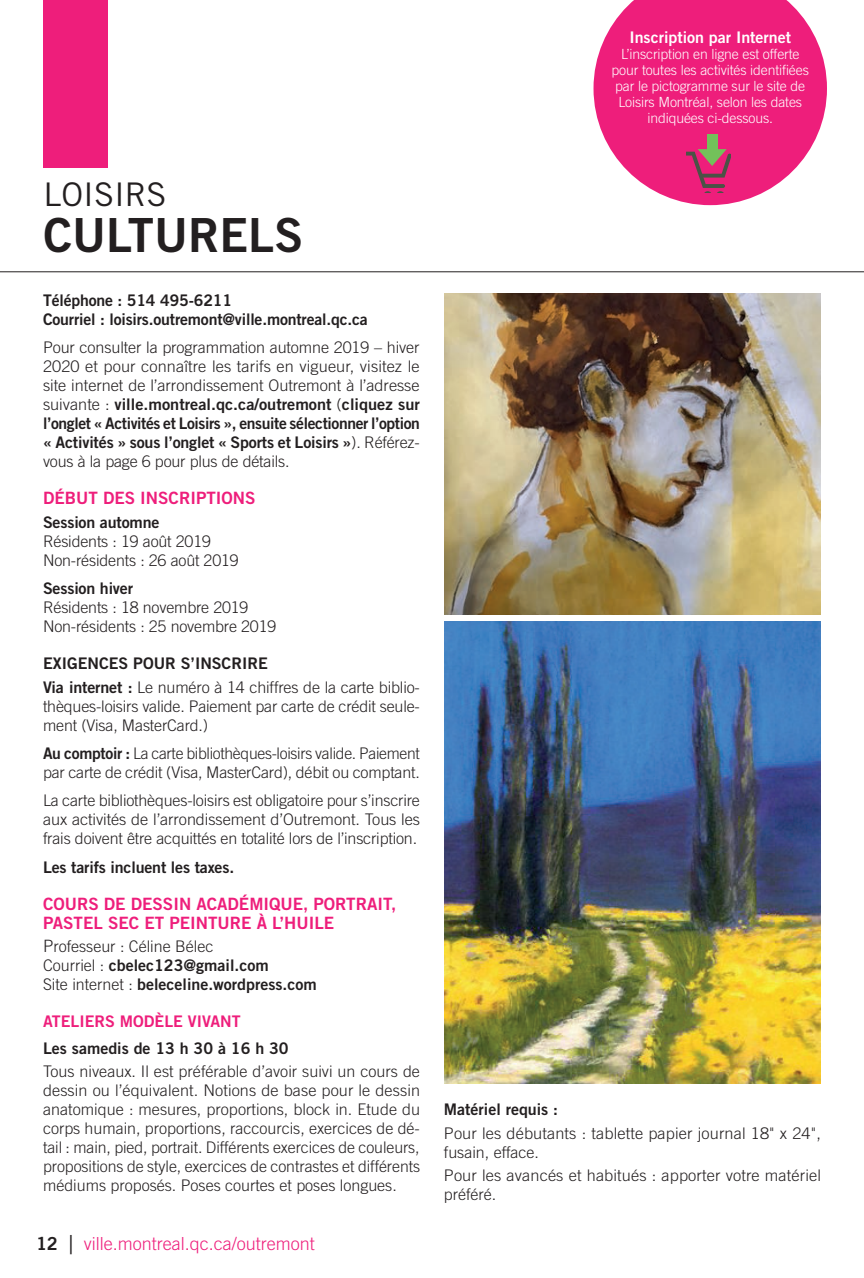
<style>
.page{position:relative;width:864px;height:1278px;background:#fff}
.page>*{position:absolute;margin:0;border:0;box-sizing:border-box;transform-origin:0 0}
.Titre_de_section{font:47px "Trade Gothic Bold Two";color:#231f20}
.Titre_de_section-2{font:32.6px "Trade Gothic";color:#231f20}
.t1{font:300 18px "Trade Gothic";color:#ee1e7b}
.Sous-titre_Arts{font:17px/19px "Trade Gothic Bold Two";color:#ee1e7b}
.Texte_Normal{font:300 16px/19px "Trade Gothic";letter-spacing:-.01em;color:#231f20;text-align:justify}
.Texte_Normal-2{font:16px/19px "Trade Gothic Bold Two";letter-spacing:-.01em;color:#231f20}
.Texte_Normal-3{font:300 16px/19px "Trade Gothic";letter-spacing:.01em;color:#231f20}
.Sous-titre_Arts-2{font:16px "Trade Gothic Bold Two";color:#231f20}
.t2{font:16px "Trade Gothic Bold Two";color:#fff}
.Sous-titre_Arts-3{font:16px "Trade Gothic Bold Two";color:#ee1e7b}
.t3{font:300 14px/16px "Trade Gothic";letter-spacing:-.01em;color:#fff;text-align:center}
.s1{font-family:"Trade Gothic Bold Two";font-weight:400}
.s2{font-size:17px}
.s3{font-family:"Trade Gothic";font-weight:300}
.s4{font-family:"Trade Gothic Bold Two";font-weight:400;color:#231f20}
.s5{font-size:26px;color:#231f20}
</style>
<div class="page">
<hr style="left:0;top:271px;width:864px;height:1px;background:#231f20">
<div style="left:43px;top:0;width:65px;height:167px;background:#ee1e7b"></div>
<svg style="left:594px;top:0;width:233px;height:205px;fill:#ee1e7b"></svg>
<div style="left:707px;top:134px;width:10px;height:24px;background:#73c15a"></div>
<svg style="left:686px;top:149px;width:45px;height:44px;background:#bb3d6b"></svg>
<img style="left:444px;top:622px;width:377px;height:462px">
<img style="left:444px;top:293px;width:377px;height:321px">
<p class="Titre_de_section-2" style="left:43px;top:175px;width:125px">LOISIRS</p>
<p class="Titre_de_section" style="left:43px;top:207px;width:261px">CULTURELS</p>
<p class="Texte_Normal-2" style="left:43px;top:291px;width:326px">Téléphone : 514 495-6211<br>Courriel : loisirs.outremont@ville.montreal.qc.ca</p>
<p class="Texte_Normal" style="left:43px;top:338px;width:378px">Pour consulter la programmation automne 2019 – hiver 2020 et pour connaître les tarifs en vigueur, visitez le site internet de l’arrondissement Outremont à l’adresse suivante : <span class="s1">ville.montreal.qc.ca/outremont</span> (<span class="s1">cliquez sur l’onglet « Activités et Loisirs », ensuite sélectionner l’option « Activités » sous l’onglet « Sports et Loisirs »</span>). Référez&shy;vous à la page 6 pour plus de détails.</p>
<p class="Sous-titre_Arts" style="left:43px;top:488px;width:214px">DÉBUT DES INSCRIPTIONS</p>
<p class="Texte_Normal-2" style="left:43px;top:512px;width:118px">Session automne</p>
<p class="Texte_Normal" style="left:43px;top:532px;width:169px">Résidents : 19 août 2019</p>
<p class="Texte_Normal" style="left:43px;top:551px;width:197px">Non-résidents : 26 août 2019</p>
<p class="Texte_Normal-2" style="left:43px;top:578px;width:92px">Session hiver</p>
<p class="Texte_Normal" style="left:43px;top:598px;width:207px">Résidents : 18 novembre 2019</p>
<p class="Texte_Normal" style="left:43px;top:617px;width:235px">Non-résidents : 25 novembre 2019</p>
<p class="Sous-titre_Arts-2" style="left:43px;top:653px;width:226px">EXIGENCES POUR S’INSCRIRE</p>
<p class="Texte_Normal" style="left:43px;top:677px;width:378px"><span class="s1">Via internet :</span> Le numéro à 14 chiffres de la carte biblio&shy;thèques-loisirs valide. Paiement par carte de crédit seule&shy;ment (Visa, MasterCard.)</p>
<p class="Texte_Normal" style="left:43px;top:743px;width:378px"><span class="s1">Au comptoir :</span> La carte bibliothèques-loisirs valide. Paiement par carte de crédit (Visa, MasterCard), débit ou comptant.</p>
<p class="Texte_Normal" style="left:43px;top:790px;width:379px">La carte bibliothèques-loisirs est obligatoire pour s’inscrire aux activités de l’arrondissement d’Outremont. Tous les frais doivent être acquittés en totalité lors de l’inscription.</p>
<p class="Texte_Normal-2" style="left:43px;top:857px;width:193px">Les tarifs incluent les taxes.</p>
<p class="Sous-titre_Arts" style="left:43px;top:894px;width:355px">COURS DE DESSIN ACADÉMIQUE, PORTRAIT,<br>PASTEL SEC ET PEINTURE À L’HUILE</p>
<p class="Texte_Normal" style="left:43px;top:937px;width:172px"><span class="s2">P</span>rofesseur : Céline Bélec</p>
<p class="Texte_Normal-2" style="left:43px;top:956px;width:227px"><span class="s3">Courriel :</span> cbelec123@gmail.com</p>
<p class="Texte_Normal-2" style="left:43px;top:975px;width:275px"><span class="s3">Site internet :</span> beleceline.wordpress.com</p>
<p class="Sous-titre_Arts-3" style="left:43px;top:1012px;width:199px">ATELIERS MODÈLE VIVANT</p>
<p class="Sous-titre_Arts-2" style="left:43px;top:1038px;width:247px">Les samedis de 13 h 30 à 16 h 30</p>
<p class="Texte_Normal" style="left:43px;top:1062px;width:379px">Tous niveaux. Il est préférable d’avoir suivi un cours de dessin ou l’équivalent. Notions de base pour le dessin anatomique : mesures, proportions, block in. Etude du corps humain, proportions, raccourcis, exercices de dé&shy;tail : main, pied, portrait. Différents exercices de couleurs, propositions de style, exercices de contrastes et différents médiums proposés. Poses courtes et poses longues.</p>
<p class="t1" style="left:36px;top:1233px;width:280px"><span class="s4">12</span> <span class="s5">|</span> ville.montreal.qc.ca/outremont</p>
<p class="t2" style="left:629px;top:28px;width:163px">Inscription par Internet</p>
<p class="t3" style="left:612px;top:46px;width:199px">L’inscription en ligne est offerte pour toutes les activités identifiées par le pictogramme sur le site de<br>Loisirs Montréal, selon les dates indiquées ci-dessous.</p>
<p class="Texte_Normal-2" style="left:444px;top:1099px;width:116px">Matériel requis :</p>
<p class="Texte_Normal-3" style="left:444px;top:1123px;width:379px">Pour les débutants : tablette papier journal 18" x 24", fusain, efface.</p>
<p class="Texte_Normal-3" style="left:444px;top:1166px;width:379px">Pour les avancés et habitués : apporter votre matériel préféré.</p>
</div>
